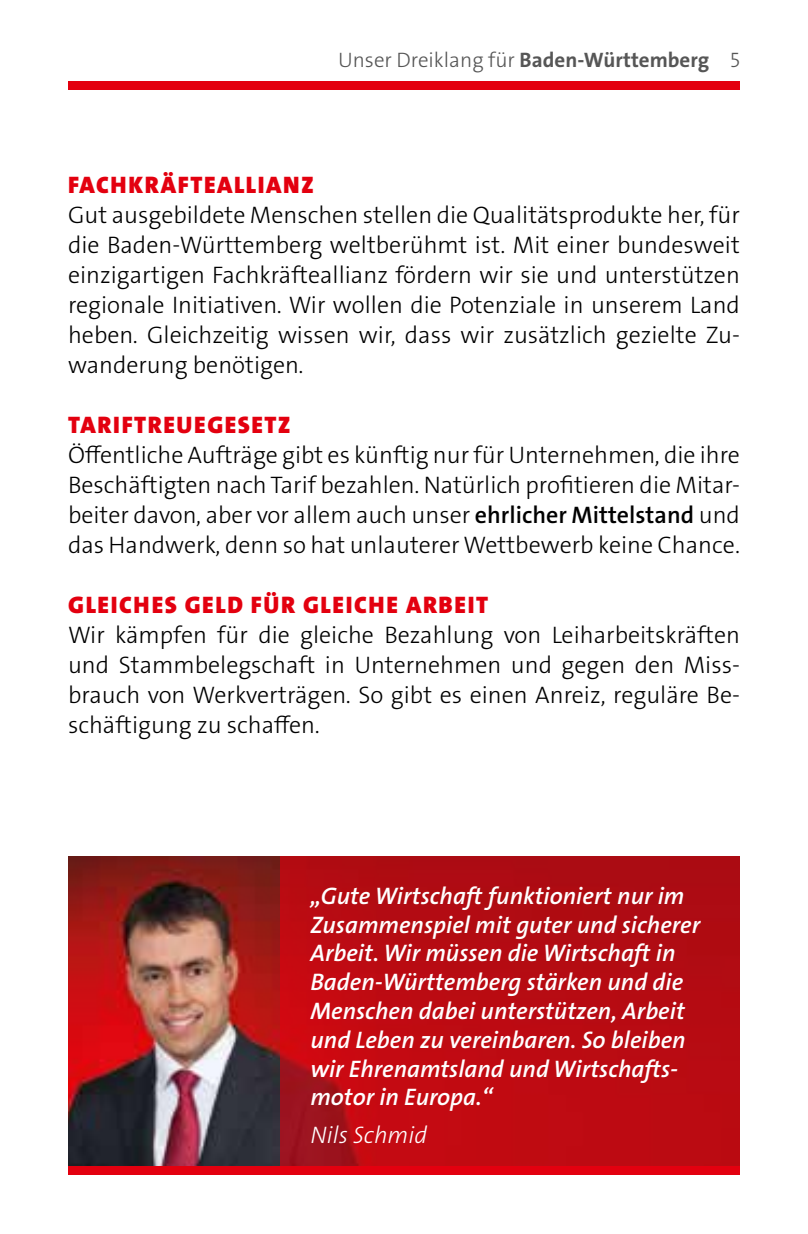
<style>
.page{position:relative;width:808px;height:1234px;background:#fff}
.page>*{position:absolute;margin:0;border:0;box-sizing:border-box;transform-origin:0 0}
.t1{font:24px/30px "The Sans LP3 Lig";color:#000;text-align:justify}
.t2{font:24px/28.8px "The Sans LP6 Se Bld IT";color:#fff}
.t3{font:900 24px "The Sans LP9";letter-spacing:.065em;color:#e3000f}
.t4{font:24px "The Sans LP3 Lig IT";color:#fff}
.t5{font:21px "The Sans LP3 Lig";color:#565656}
.s1{font-family:"The Sans LP7 Bld"}
.s2{font-family:"The Sans LP6 Se Bld"}
</style>
<div class="page">
<div style="left:68px;top:81px;width:672px;height:8px;background:#e3000f"></div>
<div style="left:68px;top:1165px;width:672px;height:9px;background:#e3000f"></div>
<img style="left:68px;top:856px;width:213px;height:309px">
<svg style="left:281px;top:856px;width:459px;height:309px;background:#b70b12"></svg>
<p class="t5" style="left:338px;top:46px;width:403px">Unser Dreiklang für <span class="s1">Baden-Württemberg</span> 5</p>
<p class="t3" style="left:68px;top:169px;width:247px">FACHKRÄFTEALLIANZ</p>
<p class="t1" style="left:68px;top:200px;width:673px">Gut ausgebildete Menschen stellen die Qualitätsprodukte her, für die Baden-Württemberg weltberühmt ist. Mit einer bundesweit einzigartigen Fachkräfteallianz fördern wir sie und unterstützen regionale Initiativen. Wir wollen die Potenziale in unserem Land heben. Gleichzeitig wissen wir, dass wir zusätzlich gezielte Zu&shy;wanderung benötigen.</p>
<p class="t3" style="left:68px;top:409px;width:224px">TARIFTREUEGESETZ</p>
<p class="t1" style="left:68px;top:440px;width:673px">Öffentliche Aufträge gibt es künftig nur für Unternehmen, die ihre Beschäftigten nach Tarif bezahlen. Natürlich profitieren die Mitar&shy;beiter davon, aber vor allem auch unser <span class="s2">ehrlicher Mittelstand</span> und das Handwerk, denn so hat unlauterer Wettbewerb keine Chance.</p>
<p class="t3" style="left:68px;top:589px;width:421px">GLEICHES GELD FÜR GLEICHE ARBEIT</p>
<p class="t1" style="left:68px;top:620px;width:673px">Wir kämpfen für die gleiche Bezahlung von Leiharbeitskräften und Stammbelegschaft in Unternehmen und gegen den Miss&shy;brauch von Werkverträgen. So gibt es einen Anreiz, reguläre Be&shy;schäftigung zu schaffen.</p>
<p class="t2" style="left:310px;top:881px;width:391px">„Gute Wirtschaft funktioniert nur im Zusammenspiel mit guter und sicherer Arbeit. Wir müssen die Wirtschaft in Baden-Württemberg stärken und die Menschen dabei unterstützen, Arbeit und Leben zu vereinbaren. So bleiben wir Ehrenamtsland und Wirtschafts&shy;motor in Europa.“</p>
<p class="t4" style="left:310px;top:1119px;width:118px">Nils Schmid</p>
</div>
